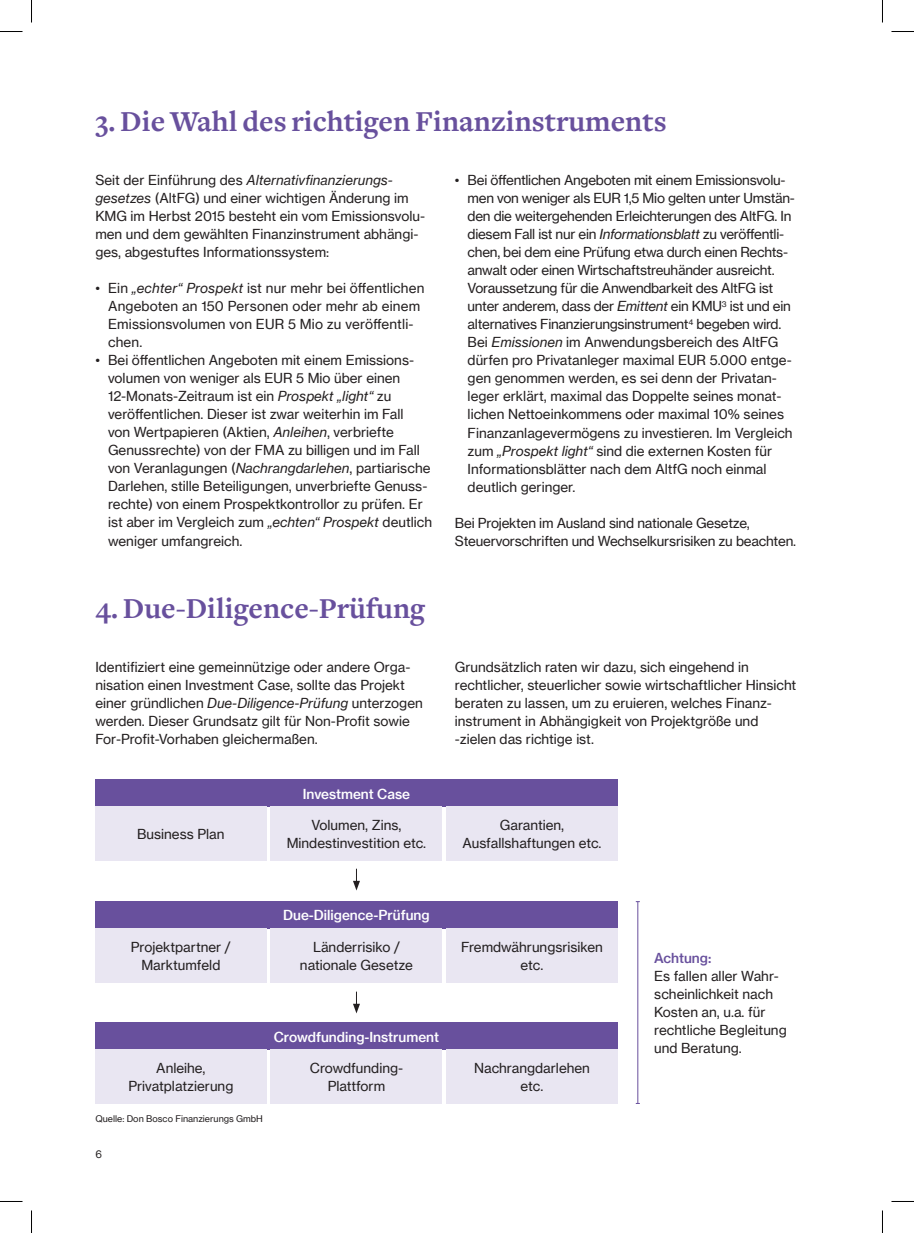
<style>
.page{position:relative;width:914px;height:1233px;background:#fff}
.page>*{position:absolute;margin:0;border:0;box-sizing:border-box;transform-origin:0 0}
.t1{font:700 30px "Freight Text";color:#68509d}
.t2{font:13.5px/18px "N Haas Grotesk TX Pro 55 Rg";color:#231f20;text-align:center}
.t3{font:13.5px/18px "N Haas Grotesk TX Pro 55 Rg";letter-spacing:-.02em;color:#231f20}
.t4{font:13.5px "N Haas Grotesk TX Pro 65 Md";color:#fff}
.t5{font:13.5px "N Haas Grotesk TX Pro 56 It";color:#231f20}
.t6{font:13.5px "N Haas Grotesk TX Pro 65 Md";color:#68509d}
.t7{font:10.5px "N Haas Grotesk TX Pro 55 Rg";color:#231f20}
.t8{font:9px "N Haas Grotesk TX Pro 55 Rg";color:#231f20}
.s1{font-family:"N Haas Grotesk TX Pro 55 Rg"}
.s2{font-family:"N Haas Grotesk TX Pro 56 It"}
</style>
<div class="page">
<div style="left:95px;top:779px;width:522px;height:27px;background:#68509d"></div>
<div style="left:95px;top:806px;width:171px;height:54px;background:#e9e6f2"></div>
<div style="left:271px;top:806px;width:171px;height:54px;background:#e9e6f2"></div>
<div style="left:446px;top:806px;width:171px;height:54px;background:#e9e6f2"></div>
<div style="left:95px;top:901px;width:522px;height:27px;background:#68509d"></div>
<div style="left:95px;top:928px;width:171px;height:54px;background:#e9e6f2"></div>
<div style="left:271px;top:928px;width:171px;height:54px;background:#e9e6f2"></div>
<div style="left:446px;top:928px;width:171px;height:54px;background:#e9e6f2"></div>
<div style="left:95px;top:1022px;width:522px;height:27px;background:#68509d"></div>
<div style="left:95px;top:1049px;width:171px;height:54px;background:#e9e6f2"></div>
<div style="left:271px;top:1049px;width:171px;height:54px;background:#e9e6f2"></div>
<div style="left:446px;top:1049px;width:171px;height:54px;background:#e9e6f2"></div>
<hr style="left:637px;top:901px;width:1px;height:202px;background:#68509d">
<svg style="left:353px;top:868px;width:7px;height:22px"></svg>
<svg style="left:353px;top:991px;width:7px;height:22px"></svg>
<svg style="left:0;top:31px;width:22px;height:1px"></svg>
<svg style="left:891px;top:31px;width:22px;height:1px"></svg>
<svg style="left:0;top:1201px;width:22px;height:1px"></svg>
<svg style="left:891px;top:1201px;width:22px;height:1px"></svg>
<svg style="left:31px;top:0;width:1px;height:23px"></svg>
<svg style="left:31px;top:1210px;width:1px;height:22px"></svg>
<svg style="left:882px;top:0;width:1px;height:23px"></svg>
<svg style="left:882px;top:1210px;width:1px;height:22px"></svg>
<h1 class="t1" style="left:95px;top:105px;width:572px">3. Die Wahl des richtigen Finanzinstruments</h1>
<p class="t5" style="left:95px;top:172px;width:298px"><span class="s1">Seit der Einführung des</span> Alternativfinanzierungs-</p>
<p class="t2" style="left:95px;top:189px;width:331px;text-align:left"><span class="s2">gesetzes</span> (AltFG) und einer wichtigen Änderung im KMG im Herbst 2015 besteht ein vom Emissionsvolu&shy;men und dem gewählten Finanzinstrument abhängi&shy;ges, abgestuftes Informationssystem:</p>
<p class="t2" style="left:108px;top:279px;width:318px;text-align:left;text-indent:-13px">• Ein <span class="s2">„echter“ Prospekt</span> ist nur mehr bei öffentlichen Angeboten an 150 Personen oder mehr ab einem Emissionsvolumen von EUR 5 Mio zu veröffentli&shy;chen.</p>
<p class="t2" style="left:108px;top:351px;width:325px;text-align:left;text-indent:-13px">• Bei öffentlichen Angeboten mit einem Emissions&shy;volumen von weniger als EUR 5 Mio über einen 12-Monats-Zeitraum ist ein <span class="s2">Prospekt „light“</span> zu veröffentlichen. Dieser ist zwar weiterhin im Fall<br>von Wertpapieren (Aktien, <span class="s2">Anleihen</span>, verbriefte Genussrechte) von der FMA zu billigen und im Fall von Veranlagungen (<span class="s2">Nachrangdarlehen</span>, partiarische Darlehen, stille Beteiligungen, unverbriefte Genuss&shy;rechte) von einem Prospektkontrollor zu prüfen. Er ist aber im Vergleich zum <span class="s2">„echten“ Prospekt</span> deutlich weniger umfangreich.</p>
<h1 class="t1" style="left:95px;top:591px;width:331px">4. Due-Diligence-Prüfung</h1>
<p class="t2" style="left:95px;top:657px;width:329px;text-align:left">Identifiziert eine gemeinnützige oder andere Orga&shy;nisation einen Investment Case, sollte das Projekt einer gründlichen <span class="s2">Due-Diligence-Prüfung</span> unterzogen werden. Dieser Grundsatz gilt für Non-Profit sowie For-Profit-Vorhaben gleichermaßen.</p>
<p class="t4" style="left:303px;top:785px;width:109px">Investment Case</p>
<p class="t3" style="left:467px;top:171px;width:329px;text-indent:-13px">• Bei öffentlichen Angeboten mit einem Emissionsvolu&shy;men von weniger als EUR 1,5 Mio gelten unter Umstän&shy;den die weitergehenden Erleichterungen des AltFG. In diesem Fall ist nur ein <span class="s2">Informationsblatt</span> zu veröffentli&shy;chen, bei dem eine Prüfung etwa durch einen Rechts&shy;anwalt oder einen Wirtschaftstreuhänder ausreicht.<br>Voraussetzung für die Anwendbarkeit des AltFG ist unter anderem, dass der <span class="s2">Emittent</span> ein KMU<sup>3</sup> ist und ein alternatives Finanzierungsinstrument<sup>4</sup> begeben wird.<br>Bei <span class="s2">Emissionen</span> im Anwendungsbereich des AltFG dürfen pro Privatanleger maximal EUR 5.000 entge&shy;gen genommen werden, es sei denn der Privatan&shy;leger erklärt, maximal das Doppelte seines monat&shy;lichen Nettoeinkommens oder maximal 10% seines Finanzanlagevermögens zu investieren. Im Vergleich zum <span class="s2">„Prospekt light“</span> sind die externen Kosten für Informationsblätter nach dem AltfG noch einmal deutlich geringer.</p>
<p class="t2" style="left:455px;top:513px;width:343px;text-align:left">Bei Projekten im Ausland sind nationale Gesetze,<br>Steuervorschriften und Wechselkursrisiken zu beachten.</p>
<p class="t2" style="left:455px;top:657px;width:343px;text-align:left">Grundsätzlich raten wir dazu, sich eingehend in rechtlicher, steuerlicher sowie wirtschaftlicher Hinsicht beraten zu lassen, um zu eruieren, welches Finanz&shy;instrument in Abhängigkeit von Projektgröße und -zielen das richtige ist.</p>
<p class="t2" style="left:137px;top:825px;width:89px">Business Plan</p>
<p class="t2" style="left:287px;top:816px;width:141px">Volumen, Zins,<br>Mindestinvestition etc.</p>
<p class="t2" style="left:462px;top:816px;width:140px">Garantien,<br>Ausfallshaftungen etc.</p>
<p class="t4" style="left:283px;top:906px;width:148px">Due-Diligence-Prüfung</p>
<p class="t2" style="left:131px;top:937px;width:101px">Projektpartner /<br>Marktumfeld</p>
<p class="t2" style="left:300px;top:937px;width:114px">Länderrisiko / nationale Gesetze</p>
<p class="t2" style="left:461px;top:937px;width:143px">Fremdwährungsrisiken etc.</p>
<p class="t4" style="left:274px;top:1028px;width:167px">Crowdfunding-Instrument</p>
<p class="t2" style="left:128px;top:1059px;width:106px">Anleihe,<br>Privatplatzierung</p>
<p class="t2" style="left:310px;top:1059px;width:93px">Crowdfunding-<br>Plattform</p>
<p class="t2" style="left:474px;top:1059px;width:117px">Nachrangdarlehen etc.</p>
<p class="t8" style="left:95px;top:1112px;width:169px">Quelle: Don Bosco Finanzierungs GmbH</p>
<p class="t7" style="left:95px;top:1147px;width:8px">6</p>
<p class="t6" style="left:654px;top:949px;width:59px">Achtung:</p>
<p class="t2" style="left:654px;top:966px;width:134px;text-align:left">Es fallen aller Wahr&shy;scheinlichkeit nach<br>Kosten an, u.a. für rechtliche Begleitung und Beratung.</p>
</div>
